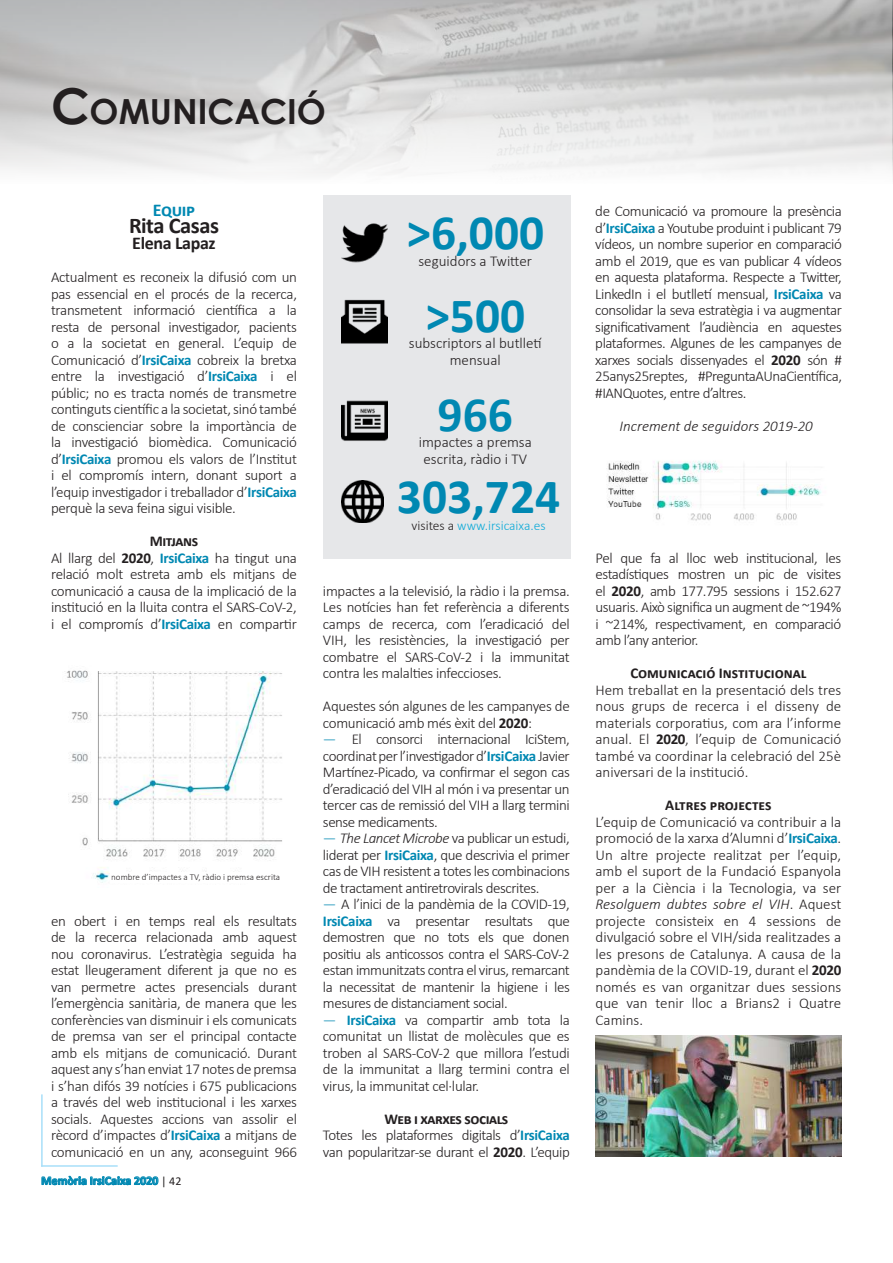
<style>
.page{position:relative;width:893px;height:1263px;background:#fff}
.page>*{position:absolute;margin:0;border:0;box-sizing:border-box;transform-origin:0 0}
.t1{font:700 49.5px "Calibri";color:#0088b2}
.t2{font:700 34.65px "Century Gothic";color:#231f20}
.t3{font:700 22.5px "Calibri";color:#231f20}
.t4{font:700 18px "Calibri";color:#231f20}
.t5{font:700 18px "Calibri";letter-spacing:-.02em;color:#0088b2}
.t6{font:300 15px/16.5px "Calibri";letter-spacing:-.02em;color:#231f20;text-align:justify}
.t7{font:300 15px/16.5px "Calibri";color:#231f20;text-align:center}
.t8{font:700 15px "Calibri";color:#231f20}
.t9{font:italic 300 15px "Calibri";color:#231f20}
.t10{font:300 13.5px "Calibri";color:#10abd8}
.t11{font:700 12px "Calibri";color:#0088b2}
.t12{font:300 9px "Calibri";color:#231f20}
.s1{font-size:49.5px}
.s2{font-weight:700;color:#0088b2}
.s3{font-weight:700}
.s4{font-weight:400;color:#231f20}
.s5{color:#231f20}
.s6{color:#0088b2}
.s7{font-style:italic}
</style>
<div class="page">
<svg style="left:41px;top:1175px;width:118px;height:10px"></svg>
<hr style="left:41px;top:1094px;width:2px;height:73px;background:#a8dff9">
<hr style="left:41px;top:1165px;width:77px;height:2px;background:#a8dff9">
<img style="left:0;top:0;width:893px;height:175px">
<div style="left:323px;top:195px;width:247px;height:363px;background:#e6e7e9"></div>
<img style="left:341px;top:480px;width:43px;height:43px">
<img style="left:341px;top:400px;width:46px;height:41px">
<img style="left:341px;top:299px;width:46px;height:45px">
<img style="left:341px;top:223px;width:46px;height:40px">
<img style="left:596px;top:1035px;width:246px;height:122px">
<img style="left:66px;top:670px;width:216px;height:213px">
<div style="left:111px;top:872px;width:172px;height:11px;background:#fff"></div>
<img style="left:607px;top:460px;width:215px;height:61px">
<h2 class="t2" style="left:51px;top:85px;width:276px"><span class="s1">C</span>OMUNICACIÓ</h2>
<p class="t5" style="left:153px;top:197px;width:44px">Equip</p>
<h3 class="t3" style="left:129px;top:209px;width:92px">Rita Casas</h3>
<p class="t4" style="left:132px;top:230px;width:85px">Elena Lapaz</p>
<p class="t6" style="left:51px;top:269px;width:247px">Actualment es reconeix la difusió com un pas essencial en el procés de la recerca, transmetent informació científica a la resta de personal investigador, pacients o a la societat en general. L’equip de Comunicació d’<span class="s2">IrsiCaixa</span> cobreix la bretxa entre la investigació d’<span class="s2">IrsiCaixa</span> i el públic; no es tracta només de transmetre continguts científic a la societat, sinó també de conscienciar sobre la importància de la investigació biomèdica. Comunicació d’<span class="s2">IrsiCaixa</span> promou els valors de l’Institut i el compromís intern, donant suport a l’equip investigador i treballador d’<span class="s2">IrsiCaixa </span>perquè la seva feina sigui visible.</p>
<p class="t6" style="left:51px;top:533px;width:247px;text-align:center"><span class="s3">Mitjans<br></span>Al llarg del <span class="s3">2020</span>, <span class="s2">IrsiCaixa</span> ha tingut una relació molt estreta amb els mitjans de comunicació a causa de la implicació de la institució en la lluita contra el SARS-CoV-2, i el compromís d’<span class="s2">IrsiCaixa</span> en compartir</p>
<p class="t12" style="left:111px;top:871px;width:170px">nombre d’impactes a TV, ràdio i premsa escrita</p>
<p class="t6" style="left:51px;top:912px;width:247px">en obert i en temps real els resultats de la recerca relacionada amb aquest nou coronavirus. L’estratègia seguida ha estat lleugerament diferent ja que no es van permetre actes presencials durant l’emergència sanitària, de manera que les conferències van disminuir i els comunicats de premsa van ser el principal contacte amb els mitjans de comunicació. Durant aquest any s’han enviat 17 notes de premsa i s’han difós 39 notícies i 675 publicacions a través del web institucional i les xarxes socials. Aquestes accions van assolir el rècord d’impactes d’<span class="s2">IrsiCaixa</span> a mitjans de comunicació en un any, aconseguint 966</p>
<p class="t11" style="left:41px;top:1172px;width:142px">Memòria IrsiCaixa 2020 <span class="s4">| 42</span></p>
<h1 class="t1" style="left:406px;top:198px;width:139px">&gt;6,000</h1>
<p class="t6" style="left:418px;top:252px;width:115px">seguidors a Twitter</p>
<h1 class="t1" style="left:425px;top:280px;width:101px">&gt;500</h1>
<p class="t7" style="left:409px;top:335px;width:134px">subscriptors al butlletí mensual</p>
<h1 class="t1" style="left:438px;top:379px;width:77px">966</h1>
<p class="t7" style="left:419px;top:434px;width:115px">impactes a premsa escrita, ràdio i TV</p>
<h1 class="t1" style="left:397px;top:462px;width:165px">303,724</h1>
<p class="t10" style="left:412px;top:517px;width:135px"><span class="s5">visites a</span> www.irsicaixa.es</p>
<p class="t6" style="left:323px;top:582px;width:248px">impactes a la televisió, la ràdio i la premsa.<br>Les notícies han fet referència a diferents camps de recerca, com l’eradicació del VIH, les resistències, la investigació per combatre el SARS-CoV-2 i la immunitat contra les malalties infeccioses.</p>
<p class="t6" style="left:323px;top:698px;width:248px">Aquestes són algunes de les campanyes de comunicació amb més èxit del <span class="s3">2020</span>:</p>
<p class="t6" style="left:323px;top:731px;width:248px"><span class="s6">—</span> El consorci internacional IciStem, coordinat per l’investigador d’<span class="s2">IrsiCaixa</span> Javier Martínez-Picado, va confirmar el segon cas d’eradicació del VIH al món i va presentar un tercer cas de remissió del VIH a llarg termini sense medicaments.</p>
<p class="t6" style="left:323px;top:830px;width:248px"><span class="s6">—</span> <span class="s7">The Lancet Microbe</span> va publicar un estudi, liderat per <span class="s2">IrsiCaixa</span>, que descrivia el primer cas de VIH resistent a totes les combinacions de tractament antiretrovirals descrites.</p>
<p class="t6" style="left:323px;top:896px;width:248px"><span class="s6">—</span> A l’inici de la pandèmia de la COVID-19, <span class="s2">IrsiCaixa</span> va presentar resultats que demostren que no tots els que donen positiu als anticossos contra el SARS-CoV-2 estan immunitzats contra el virus, remarcant la necessitat de mantenir la higiene i les mesures de distanciament social.</p>
<p class="t6" style="left:323px;top:1011px;width:248px"><span class="s6">—</span> <span class="s2">IrsiCaixa</span> va compartir amb tota la comunitat un llistat de molècules que es troben al SARS-CoV-2 que millora l’estudi de la immunitat a llarg termini contra el virus, la immunitat cel·lular.</p>
<p class="t6" style="left:323px;top:1110px;width:248px;text-align:center"><span class="s3">Web i xarxes socials<br></span>Totes les plataformes digitals d’<span class="s2">IrsiCaixa </span>van popularitzar-se durant el <span class="s3">2020</span>. L’equip</p>
<p class="t6" style="left:595px;top:203px;width:248px">de Comunicació va promoure la presència d’<span class="s2">IrsiCaixa</span> a Youtube produint i publicant 79 vídeos, un nombre superior en comparació amb el 2019, que es van publicar 4 vídeos en aquesta plataforma. Respecte a Twitter, LinkedIn i el butlletí mensual, <span class="s2">IrsiCaixa</span> va consolidar la seva estratègia i va augmentar significativament l’audiència en aquestes plataformes. Algunes de les campanyes de xarxes socials dissenyades el <span class="s3">2020</span> són # 25anys25reptes, #PreguntaAUnaCientífica, #IANQuotes, entre d’altres.</p>
<p class="t9" style="left:619px;top:416px;width:195px">Increment de seguidors 2019-20</p>
<p class="t6" style="left:596px;top:549px;width:247px">Pel que fa al lloc web institucional, les estadístiques mostren un pic de visites el <span class="s3">2020</span>, amb 177.795 sessions i 152.627 usuaris. Això significa un augment de ~194% i ~214%, respectivament, en comparació amb l’any anterior.</p>
<p class="t8" style="left:630px;top:662px;width:177px">Comunicació Institucional</p>
<p class="t6" style="left:596px;top:681px;width:247px">Hem treballat en la presentació dels tres nous grups de recerca i el disseny de materials corporatius, com ara l’informe anual. El <span class="s3">2020</span>, l’equip de Comunicació també va coordinar la celebració del 25è aniversari de la institució.</p>
<p class="t8" style="left:665px;top:794px;width:108px">Altres projectes</p>
<p class="t6" style="left:596px;top:813px;width:247px">L’equip de Comunicació va contribuir a la promoció de la xarxa d’Alumni d’<span class="s2">IrsiCaixa</span>.<br>Un altre projecte realitzat per l’equip, amb el suport de la Fundació Espanyola per a la Ciència i la Tecnologia, va ser <span class="s7">Resolguem dubtes sobre el VIH</span>. Aquest projecte consisteix en 4 sessions de divulgació sobre el VIH/sida realitzades a les presons de Catalunya. A causa de la pandèmia de la COVID-19, durant el <span class="s3">2020 </span>només es van organitzar dues sessions que van tenir lloc a Brians2 i Quatre Camins.</p>
</div>
